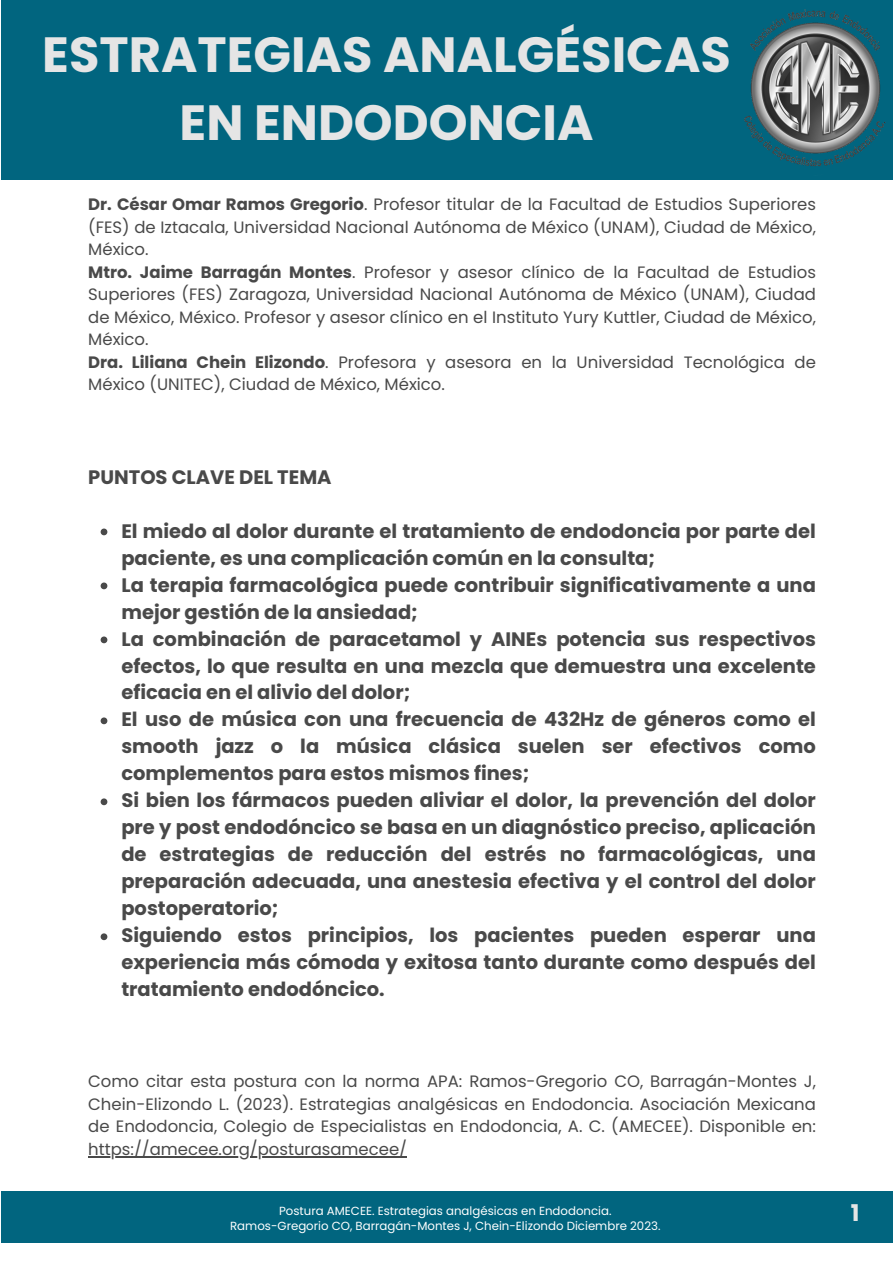
<style>
.page{position:relative;width:893px;height:1264px;background:#fff}
.page>*{position:absolute;margin:0;border:0;box-sizing:border-box;transform-origin:0 0}
.t1{font:700 49.5px/68.6px "Poppins";color:#e5e5e5;text-align:center}
.t2{font:700 22.95px "Poppins";color:#e5e5e5}
.t3{font:700 19.5px/27px "Poppins";color:#494949;text-align:justify}
.t4{font:16.5px/22.5px "Poppins";color:#494949;text-align:justify}
.t5{font:11.7px "Poppins";color:#fff}
.s1{font-weight:700}
</style>
<div class="page">
<div style="left:1px;top:0;width:891px;height:179px;background:#01657f"></div>
<div style="left:1px;top:1191px;width:891px;height:52px;background:#01657f"></div>
<img style="left:737px;top:9px;width:155px;height:171px">
<svg style="left:101px;top:528px;width:6px;height:7px"></svg>
<svg style="left:101px;top:582px;width:6px;height:7px"></svg>
<svg style="left:101px;top:636px;width:6px;height:7px"></svg>
<svg style="left:101px;top:717px;width:6px;height:7px"></svg>
<svg style="left:101px;top:798px;width:6px;height:7px"></svg>
<svg style="left:101px;top:933px;width:6px;height:7px"></svg>
<hr style="left:88px;top:1156px;width:319px;height:1px;background:#494949">
<p class="t1" style="left:42px;top:20px;width:690px">ESTRATEGIAS ANALGÉSICAS<br>EN ENDODONCIA</p>
<p class="t4" style="left:88px;top:193px;width:729px"><span class="s1">Dr. César Omar Ramos Gregorio</span>. Profesor titular de la Facultad de Estudios Superiores (FES) de Iztacala, Universidad Nacional Autónoma de México (UNAM), Ciudad de México, México.</p>
<p class="t4" style="left:88px;top:261px;width:729px"><span class="s1">Mtro. Jaime Barragán Montes</span>. Profesor y asesor clínico de la Facultad de Estudios Superiores (FES) Zaragoza, Universidad Nacional Autónoma de México (UNAM), Ciudad de México, México. Profesor y asesor clínico en el Instituto Yury Kuttler, Ciudad de México, México.</p>
<p class="t4" style="left:88px;top:351px;width:729px"><span class="s1">Dra. Liliana Chein Elizondo</span>. Profesora y asesora en la Universidad Tecnológica de<br>México (UNITEC), Ciudad de México, México.</p>
<p class="t3" style="left:88px;top:463px;width:245px">PUNTOS CLAVE DEL TEMA</p>
<p class="t3" style="left:121px;top:517px;width:696px">El miedo al dolor durante el tratamiento de endodoncia por parte del paciente, es una complicación común en la consulta;</p>
<p class="t3" style="left:121px;top:571px;width:696px">La terapia farmacológica puede contribuir significativamente a una mejor gestión de la ansiedad;</p>
<p class="t3" style="left:121px;top:625px;width:696px">La combinación de paracetamol y AINEs potencia sus respectivos efectos, lo que resulta en una mezcla que demuestra una excelente eficacia en el alivio del dolor;</p>
<p class="t3" style="left:121px;top:706px;width:696px">El uso de música con una frecuencia de 432Hz de géneros como el smooth jazz o la música clásica suelen ser efectivos como complementos para estos mismos fines;</p>
<p class="t3" style="left:121px;top:787px;width:696px">Si bien los fármacos pueden aliviar el dolor, la prevención del dolor pre y post endodóncico se basa en un diagnóstico preciso, aplicación de estrategias de reducción del estrés no farmacológicas, una preparación adecuada, una anestesia efectiva y el control del dolor postoperatorio;</p>
<p class="t3" style="left:121px;top:922px;width:696px">Siguiendo estos principios, los pacientes pueden esperar una experiencia más cómoda y exitosa tanto durante como después del tratamiento endodóncico.</p>
<p class="t4" style="left:88px;top:1070px;width:729px">Como citar esta postura con la norma APA: Ramos-Gregorio CO, Barragán-Montes J, Chein-Elizondo L. (2023). Estrategias analgésicas en Endodoncia. Asociación Mexicana de Endodoncia, Colegio de Especialistas en Endodoncia, A. C. (AMECEE). Disponible en: https://amecee.org/posturasamecee/</p>
<p class="t5" style="left:279px;top:1202px;width:334px">Postura AMECEE. Estrategias analgésicas en Endodoncia.</p>
<p class="t5" style="left:230px;top:1217px;width:432px">Ramos-Gregorio CO, Barragán-Montes J, Chein-Elizondo Diciembre 2023.</p>
<p class="t2" style="left:850px;top:1196px;width:10px">1</p>
</div>
